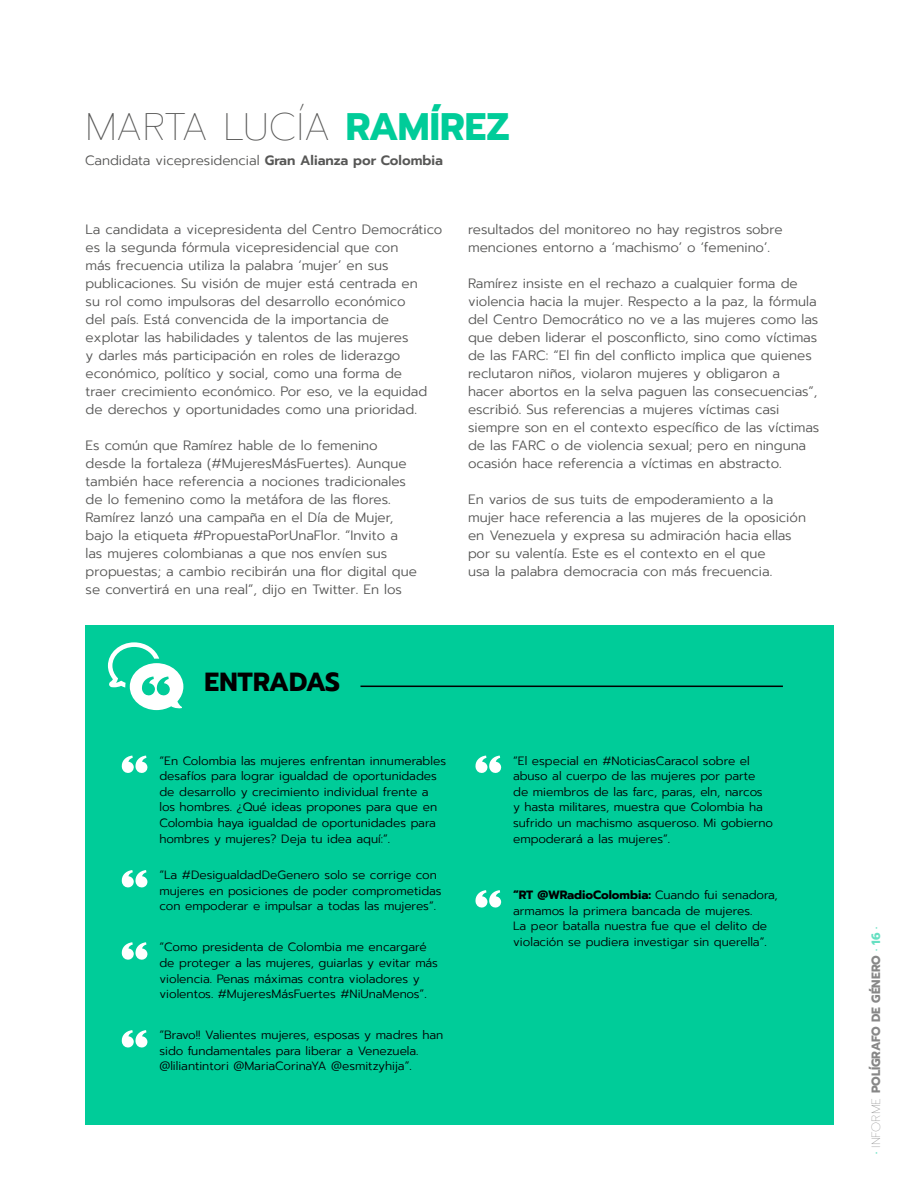
<style>
.page{position:relative;width:918px;height:1188px;background:#fff}
.page>*{position:absolute;margin:0;border:0;box-sizing:border-box;transform-origin:0 0}
.t1{font:100 38.25px "Prompt";letter-spacing:-.015em;color:#575756}
.t2{font:700 26.1px "Prompt";color:#000}
.t3{font:300 13.5px/18px "Prompt";color:#575756}
.t4{font:300 12px/15.6px "Prompt";color:#000}
.t5{font:700 12px "Prompt";color:#878787}
.s1{font-weight:700;color:#0c9}
.s2{font-weight:600}
.s3{font-weight:700}
.s4{color:#66e0c2}
.s5{font-weight:100}
</style>
<div class="page">
<div style="left:85px;top:625px;width:749px;height:499px;background:#0c9"></div>
<svg style="left:108px;top:642px;width:75px;height:68px"></svg>
<hr style="left:360px;top:686px;width:423px;height:1px;background:#000">
<svg style="left:121px;top:756px;width:27px;height:17px"></svg>
<svg style="left:475px;top:756px;width:27px;height:17px"></svg>
<svg style="left:121px;top:870px;width:27px;height:18px"></svg>
<svg style="left:475px;top:890px;width:27px;height:18px"></svg>
<svg style="left:121px;top:942px;width:27px;height:18px"></svg>
<svg style="left:121px;top:1030px;width:27px;height:18px"></svg>
<h1 class="t1" style="left:86px;top:101px;width:426px">MARTA LUCÍA <span class="s1">RAMÍREZ</span></h1>
<p class="t3" style="left:85px;top:151px;width:360px">Candidata vicepresidencial <span class="s2">Gran Alianza por Colombia</span></p>
<p class="t3" style="left:86px;top:220px;width:358px">La candidata a vicepresidenta del Centro Democrático es la segunda fórmula vicepresidencial que con<br>más frecuencia utiliza la palabra ‘mujer’ en sus publicaciones. Su visión de mujer está centrada en<br>su rol como impulsoras del desarrollo económico<br>del país. Está convencida de la importancia de explotar las habilidades y talentos de las mujeres<br>y darles más participación en roles de liderazgo económico, político y social, como una forma de<br>traer crecimiento económico. Por eso, ve la equidad de derechos y oportunidades como una prioridad.</p>
<p class="t3" style="left:86px;top:436px;width:333px">Es común que Ramírez hable de lo femenino desde la fortaleza (#MujeresMásFuertes). Aunque también hace referencia a nociones tradicionales de lo femenino como la metáfora de las flores.<br>Ramírez lanzó una campaña en el Día de Mujer, bajo la etiqueta #PropuestaPorUnaFlor. “Invito a las mujeres colombianas a que nos envíen sus propuestas; a cambio recibirán una flor digital que se convertirá en una real”, dijo en Twitter. En los</p>
<p class="t3" style="left:468px;top:220px;width:316px">resultados del monitoreo no hay registros sobre menciones entorno a ‘machismo’ o ‘femenino’.</p>
<p class="t3" style="left:468px;top:274px;width:353px">Ramírez insiste en el rechazo a cualquier forma de violencia hacia la mujer. Respecto a la paz, la fórmula del Centro Democrático no ve a las mujeres como las que deben liderar el posconflicto, sino como víctimas de las FARC: “El fin del conflicto implica que quienes reclutaron niños, violaron mujeres y obligaron a hacer abortos en la selva paguen las consecuencias”, escribió. Sus referencias a mujeres víctimas casi siempre son en el contexto específico de las víctimas de las FARC o de violencia sexual; pero en ninguna ocasión hace referencia a víctimas en abstracto.</p>
<p class="t3" style="left:468px;top:490px;width:339px">En varios de sus tuits de empoderamiento a la mujer hace referencia a las mujeres de la oposición en Venezuela y expresa su admiración hacia ellas por su valentía. Este es el contexto en el que<br>usa la palabra democracia con más frecuencia.</p>
<h2 class="t2" style="left:205px;top:663px;width:137px">ENTRADAS</h2>
<p class="t4" style="left:159px;top:753px;width:288px">“En Colombia las mujeres enfrentan innumerables desafíos para lograr igualdad de oportunidades de desarrollo y crecimiento individual frente a los hombres. ¿Qué ideas propones para que en Colombia haya igualdad de oportunidades para hombres y mujeres? Deja tu idea aquí:”.</p>
<p class="t4" style="left:513px;top:753px;width:261px">“El especial en #NoticiasCaracol sobre el abuso al cuerpo de las mujeres por parte de miembros de las farc, paras, eln, narcos<br>y hasta militares, muestra que Colombia ha sufrido un machismo asqueroso. Mi gobierno empoderará a las mujeres”.</p>
<p class="t4" style="left:159px;top:867px;width:284px">“La #DesigualdadDeGenero solo se corrige con mujeres en posiciones de poder comprometidas con empoderar e impulsar a todas las mujeres”.</p>
<p class="t4" style="left:513px;top:887px;width:266px"><span class="s3">“RT @WRadioColombia:</span> Cuando fui senadora, armamos la primera bancada de mujeres.<br>La peor batalla nuestra fue que el delito de violación se pudiera investigar sin querella”.</p>
<p class="t4" style="left:159px;top:939px;width:280px">“Como presidenta de Colombia me encargaré de proteger a las mujeres, guiarlas y evitar más violencia. Penas máximas contra violadores y violentos. #MujeresMásFuertes #NiUnaMenos”.</p>
<p class="t4" style="left:159px;top:1027px;width:285px">“Bravo!! Valientes mujeres, esposas y madres han sido fundamentales para liberar a Venezuela. @liliantintori @MariaCorinaYA @esmitzyhija”.</p>
<p class="t5" style="left:867px;top:1154px;width:229px;rotate:-90deg"><span class="s4">·</span> <span class="s5">INFORME</span> POLÍGRAFO DE GÉNERO <span class="s4">· 16 ·</span></p>
</div>
